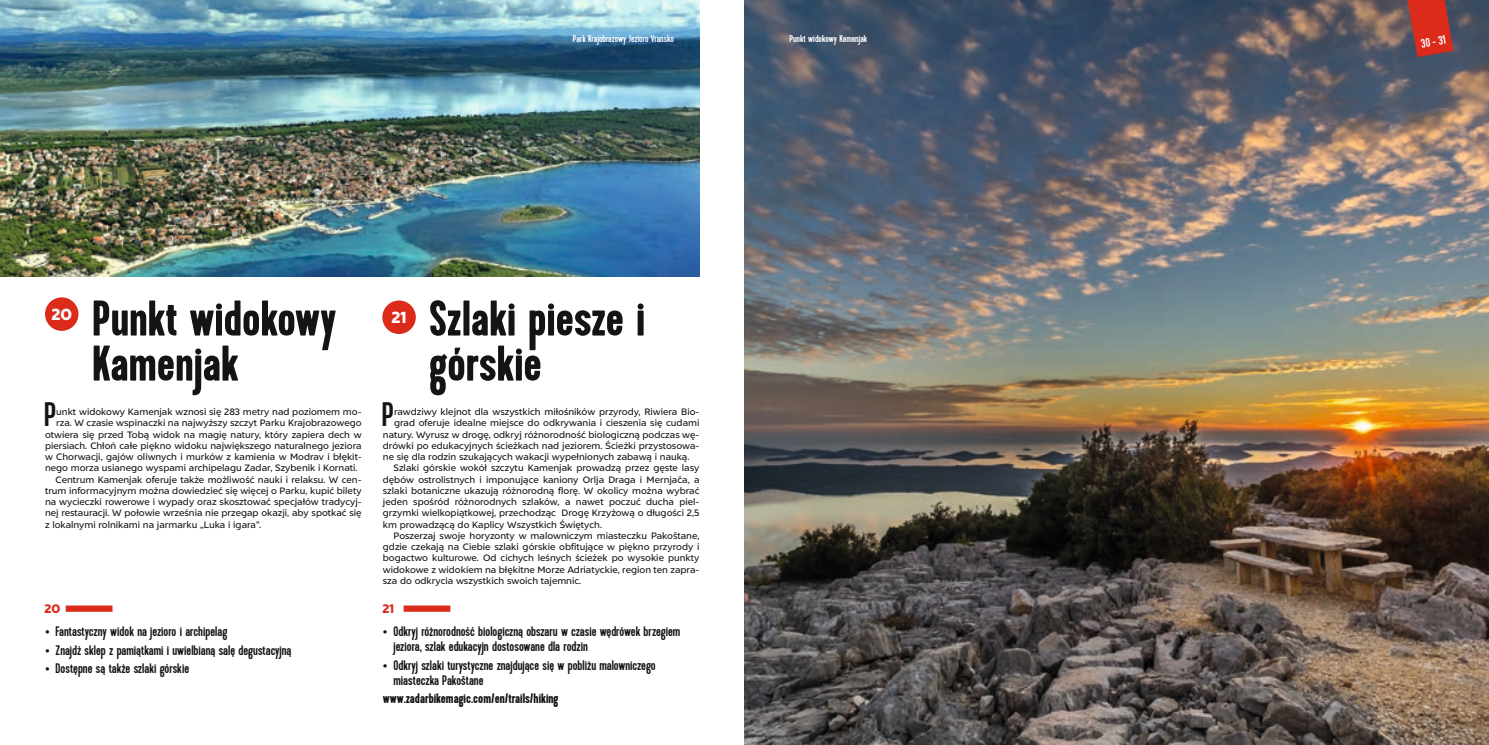
<style>
.page{position:relative;width:1489px;height:745px;background:#fff}
.page>*{position:absolute;margin:0;border:0;box-sizing:border-box;transform-origin:0 0}
.t1{font:700 50px/45px "Kapra";color:#131413}
.t2{font:33.88px "Kapra";color:#131413}
.t3{font:900 16.25px "Liszt FY";color:#fff}
.t4{font:13.75px/15px "Kapra";color:#131413}
.t5{font:700 13.75px "Kapra";color:#131413}
.t6{font:12.5px "Kapra";color:#fff}
.t7{font:900 12.5px "Liszt FY";color:#dc2a1b}
.t8{font:10px "Kapra";color:#fff}
.t9{font:9.38px "Liszt FY";color:#131413}
.s1{font-family:"Liszt FY";font-weight:900}
</style>
<div class="page">
<img style="left:744px;top:0;width:744px;height:744px">
<img style="left:0;top:0;width:699px;height:276px">
<svg style="left:1407px;top:0;width:46px;height:57px;background:#b9332c"></svg>
<div style="left:45px;top:297px;width:33px;height:33px;background:#dc2a1b;border-radius:50%"></div>
<div style="left:382px;top:300px;width:34px;height:34px;background:#dc2a1b;border-radius:50%"></div>
<div style="left:66px;top:605px;width:46px;height:6px;background:#dc2a1b"></div>
<div style="left:403px;top:605px;width:47px;height:6px;background:#dc2a1b"></div>
<p class="t8" style="left:573px;top:33px;width:102px">Park Krajobrazowy Jezioro Vransko</p>
<p class="t8" style="left:789px;top:33px;width:79px">Punkt widokowy Kamenjak</p>
<h1 class="t1" style="left:92px;top:297px;width:246px">Punkt widokowy<br>Kamenjak</h1>
<h3 class="t3" style="left:51px;top:303px;width:22px">20</h3>
<h3 class="t3" style="left:391px;top:306px;width:17px">21</h3>
<h1 class="t1" style="left:429px;top:297px;width:217px">Szlaki piesze i górskie</h1>
<h2 class="t2" style="left:44px;top:395px;width:14px">P</h2>
<p class="t9" style="left:56px;top:406px;width:307px">unkt widokowy Kamenjak wznosi się 283 metry nad poziomem mo-</p>
<p class="t9" style="left:56px;top:417px;width:307px">rza. W czasie wspinaczki na najwyższy szczyt Parku Krajobrazowego</p>
<p class="t9" style="left:45px;top:428px;width:318px">otwiera się przed Tobą widok na magię natury, który zapiera dech w</p>
<p class="t9" style="left:45px;top:439px;width:318px">piersiach. Chłoń całe piękno widoku największego naturalnego jeziora</p>
<p class="t9" style="left:45px;top:451px;width:318px">w Chorwacji, gajów oliwnych i murków z kamienia w Modrav i błękit-</p>
<p class="t9" style="left:45px;top:462px;width:314px">nego morza usianego wyspami archipelagu Zadar, Szybenik i Kornati.</p>
<p class="t9" style="left:56px;top:473px;width:307px">Centrum Kamenjak oferuje także możliwość nauki i relaksu. W cen-</p>
<p class="t9" style="left:45px;top:484px;width:318px">trum informacyjnym można dowiedzieć się więcej o Parku, kupić bilety</p>
<p class="t9" style="left:45px;top:496px;width:318px">na wycieczki rowerowe i wypady oraz skosztować specjałów tradycyj-</p>
<p class="t9" style="left:45px;top:507px;width:318px">nej restauracji. W połowie września nie przegap okazji, aby spotkać się</p>
<p class="t9" style="left:45px;top:518px;width:218px">z lokalnymi rolnikami na jarmarku „Luka i igara”.</p>
<h2 class="t2" style="left:382px;top:395px;width:14px">P</h2>
<p class="t9" style="left:394px;top:406px;width:307px">rawdziwy klejnot dla wszystkich miłośników przyrody, Riwiera Bio-</p>
<p class="t9" style="left:394px;top:417px;width:307px">grad oferuje idealne miejsce do odkrywania i cieszenia się cudami</p>
<p class="t9" style="left:383px;top:428px;width:318px">natury. Wyrusz w drogę, odkryj różnorodność biologiczną podczas wę-</p>
<p class="t9" style="left:383px;top:439px;width:318px">drówki po edukacyjnych ścieżkach nad jeziorem. Ścieżki przystosowa-</p>
<p class="t9" style="left:383px;top:451px;width:308px">ne się dla rodzin szukających wakacji wypełnionych zabawą i nauką.</p>
<p class="t9" style="left:393px;top:462px;width:307px">Szlaki górskie wokół szczytu Kamenjak prowadzą przez gęste lasy</p>
<p class="t9" style="left:383px;top:473px;width:318px">dębów ostrolistnych i imponujące kaniony Orlja Draga i Mernjača, a</p>
<p class="t9" style="left:383px;top:484px;width:318px">szlaki botaniczne ukazują różnorodną florę. W okolicy można wybrać</p>
<p class="t9" style="left:383px;top:496px;width:318px">jeden spośród różnorodnych szlaków, a nawet poczuć ducha piel-</p>
<p class="t9" style="left:383px;top:507px;width:318px">grzymki wielkopiątkowej, przechodząc Drogę Krzyżową o długości 2,5</p>
<p class="t9" style="left:383px;top:518px;width:221px">km prowadzącą do Kaplicy Wszystkich Świętych.</p>
<p class="t9" style="left:393px;top:529px;width:307px">Poszerzaj swoje horyzonty w malowniczym miasteczku Pakoštane,</p>
<p class="t9" style="left:383px;top:541px;width:318px">gdzie czekają na Ciebie szlaki górskie obfitujące w piękno przyrody i</p>
<p class="t9" style="left:383px;top:552px;width:318px">bogactwo kulturowe. Od cichych leśnych ścieżek po wysokie punkty</p>
<p class="t9" style="left:383px;top:563px;width:318px">widokowe z widokiem na błękitne Morze Adriatyckie, region ten zapra-</p>
<p class="t9" style="left:383px;top:574px;width:200px">sza do odkrycia wszystkich swoich tajemnic.</p>
<h3 class="t7" style="left:44px;top:600px;width:17px">20</h3>
<h3 class="t7" style="left:382px;top:600px;width:13px">21</h3>
<h3 class="t4" style="left:45px;top:623px;width:184px"><span class="s1">•</span> Fantastyczny widok na jezioro i archipelag</h3>
<h3 class="t4" style="left:45px;top:642px;width:248px"><span class="s1">•</span> Znajdź sklep z pamiątkami i uwielbianą salę degustacyjną</h3>
<h3 class="t4" style="left:45px;top:661px;width:146px"><span class="s1">•</span> Dostępne są także szlaki górskie</h3>
<h3 class="t4" style="left:393px;top:623px;width:288px;text-indent:-11px"><span class="s1">•</span> Odkryj różnorodność biologiczną obszaru w czasie wędrówek brzegiem jeziora, szlak edukacyjn dostosowane dla rodzin</h3>
<h3 class="t4" style="left:393px;top:657px;width:264px;text-indent:-11px"><span class="s1">•</span> Odkryj szlaki turystyczne znajdujące się w pobliżu malowniczego miasteczka Pakoštane</h3>
<h3 class="t5" style="left:383px;top:690px;width:177px">www.zadarbikemagic.com/en/trails/hiking</h3>
<h3 class="t6" style="left:1419px;top:36px;width:26px;rotate:-10deg">30 - 31</h3>
</div>
